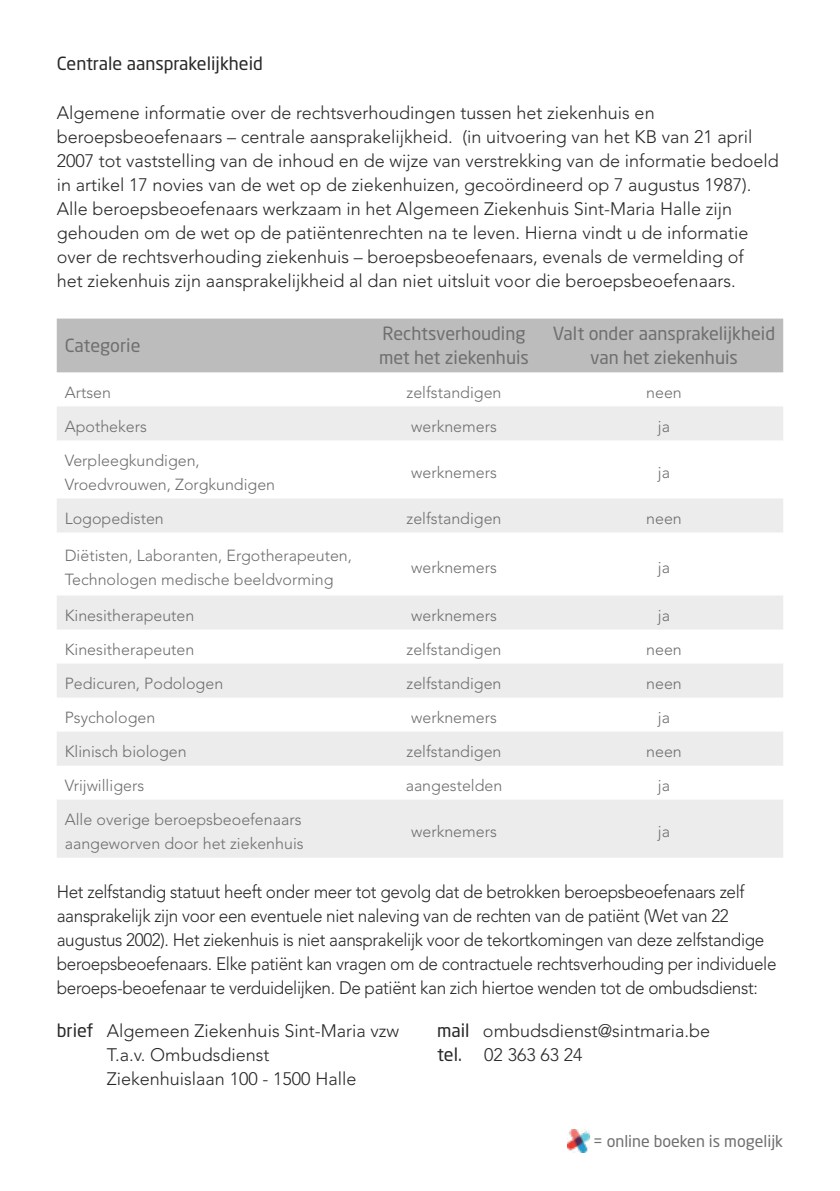
<style>
.page{position:relative;width:840px;height:1191px;background:#fff}
.page>*{position:absolute;margin:0;border:0;box-sizing:border-box;transform-origin:0 0}
.t1{font:300 18px/24px "Avenir";color:#282827}
.t2{font:300 18px/24px "Avenir";letter-spacing:-.02em;color:#282827;scale:.95 1}
.t3{font:18px/24px "Neo Sans Pro";color:#706f6f}
.t4{font:18px "Neo Sans Pro";color:#282827}
.t5{font:300 16px/24px "Avenir";color:#706f6f}
.t6{font:16px "Neo Sans Pro";color:#706f6f}
.s1{font-family:"Neo Sans Pro";font-weight:400}
</style>
<div class="page">
<img style="left:567px;top:1129px;width:23px;height:23px">
<div style="left:57px;top:318px;width:725px;height:54px;background:#bcbcbc"></div>
<svg style="left:57px;top:406px;width:725px;height:451px;fill:#f4f4f4"></svg>
<p class="t4" style="left:57px;top:53px;width:207px">Centrale aansprakelijkheid</p>
<p class="t1" style="left:57px;top:101px;width:723px">Algemene informatie over de rechtsverhoudingen tussen het ziekenhuis en beroepsbeoefenaars – centrale aansprakelijkheid. (in uitvoering van het KB van 21 april 2007 tot vaststelling van de inhoud en de wijze van verstrekking van de informatie bedoeld in artikel 17 novies van de wet op de ziekenhuizen, gecoördineerd op 7 augustus 1987).<br>Alle beroepsbeoefenaars werkzaam in het Algemeen Ziekenhuis Sint-Maria Halle zijn gehouden om de wet op de patiëntenrechten na te leven. Hierna vindt u de informatie over de rechtsverhouding ziekenhuis – beroepsbeoefenaars, evenals de vermelding of<br>het ziekenhuis zijn aansprakelijkheid al dan niet uitsluit voor die beroepsbeoefenaars.</p>
<p class="t3" style="left:65px;top:333px;width:77px">Categorie</p>
<p class="t3" style="left:379px;top:321px;width:151px">Rechtsverhouding met het ziekenhuis</p>
<p class="t3" style="left:552px;top:321px;width:223px;text-align:center">Valt onder aansprakelijkheid van het ziekenhuis</p>
<p class="t5" style="left:65px;top:381px;width:48px">Artsen</p>
<p class="t5" style="left:406px;top:381px;width:96px">zelfstandigen</p>
<p class="t5" style="left:646px;top:381px;width:37px">neen</p>
<p class="t5" style="left:65px;top:415px;width:84px">Apothekers</p>
<p class="t5" style="left:411px;top:415px;width:87px">werknemers</p>
<p class="t5" style="left:657px;top:415px;width:14px">ja</p>
<p class="t5" style="left:65px;top:449px;width:212px">Verpleegkundigen,<br>Vroedvrouwen, Zorgkundigen</p>
<p class="t5" style="left:411px;top:461px;width:87px">werknemers</p>
<p class="t5" style="left:657px;top:461px;width:14px">ja</p>
<p class="t5" style="left:65px;top:507px;width:101px">Logopedisten</p>
<p class="t5" style="left:406px;top:507px;width:96px">zelfstandigen</p>
<p class="t5" style="left:646px;top:507px;width:37px">neen</p>
<p class="t5" style="left:65px;top:543px;width:288px">Diëtisten, Laboranten, Ergotherapeuten,<br>Technologen medische beeldvorming</p>
<p class="t5" style="left:411px;top:555px;width:87px">werknemers</p>
<p class="t5" style="left:657px;top:555px;width:14px">ja</p>
<p class="t5" style="left:65px;top:604px;width:131px">Kinesitherapeuten</p>
<p class="t5" style="left:411px;top:604px;width:87px">werknemers</p>
<p class="t5" style="left:657px;top:604px;width:14px">ja</p>
<p class="t5" style="left:65px;top:638px;width:131px">Kinesitherapeuten</p>
<p class="t5" style="left:406px;top:638px;width:96px">zelfstandigen</p>
<p class="t5" style="left:646px;top:638px;width:37px">neen</p>
<p class="t5" style="left:65px;top:672px;width:160px">Pedicuren, Podologen</p>
<p class="t5" style="left:406px;top:672px;width:96px">zelfstandigen</p>
<p class="t5" style="left:646px;top:672px;width:37px">neen</p>
<p class="t5" style="left:65px;top:706px;width:92px">Psychologen</p>
<p class="t5" style="left:411px;top:706px;width:87px">werknemers</p>
<p class="t5" style="left:657px;top:706px;width:14px">ja</p>
<p class="t5" style="left:65px;top:740px;width:123px">Klinisch biologen</p>
<p class="t5" style="left:406px;top:740px;width:96px">zelfstandigen</p>
<p class="t5" style="left:646px;top:740px;width:37px">neen</p>
<p class="t5" style="left:65px;top:774px;width:81px">Vrijwilligers</p>
<p class="t5" style="left:405px;top:774px;width:98px">aangestelden</p>
<p class="t5" style="left:657px;top:774px;width:14px">ja</p>
<p class="t5" style="left:65px;top:808px;width:240px">Alle overige beroepsbeoefenaars aangeworven door het ziekenhuis</p>
<p class="t5" style="left:411px;top:820px;width:87px">werknemers</p>
<p class="t5" style="left:657px;top:820px;width:14px">ja</p>
<p class="t2" style="left:57px;top:880px;width:758px">Het zelfstandig statuut heeft onder meer tot gevolg dat de betrokken beroepsbeoefenaars zelf aansprakelijk zijn voor een eventuele niet naleving van de rechten van de patiënt (Wet van 22 augustus 2002). Het ziekenhuis is niet aansprakelijk voor de tekortkomingen van deze zelfstandige beroepsbeoefenaars. Elke patiënt kan vragen om de contractuele rechtsverhouding per individuele beroeps-beoefenaar te verduidelijken. De patiënt kan zich hiertoe wenden tot de ombudsdienst:</p>
<p class="t1" style="left:107px;top:1019px;width:293px;text-indent:-50px"><span class="s1">brief</span> Algemeen Ziekenhuis Sint-Maria vzw<br>T.a.v. Ombudsdienst<br>Ziekenhuislaan 100 - 1500 Halle</p>
<p class="t1" style="left:437px;top:1019px;width:274px"><span class="s1">mail</span> ombudsdienst@sintmaria.be <span class="s1">tel.</span> 02 363 63 24</p>
<p class="t6" style="left:592px;top:1131px;width:191px">= online boeken is mogelijk</p>
</div>
